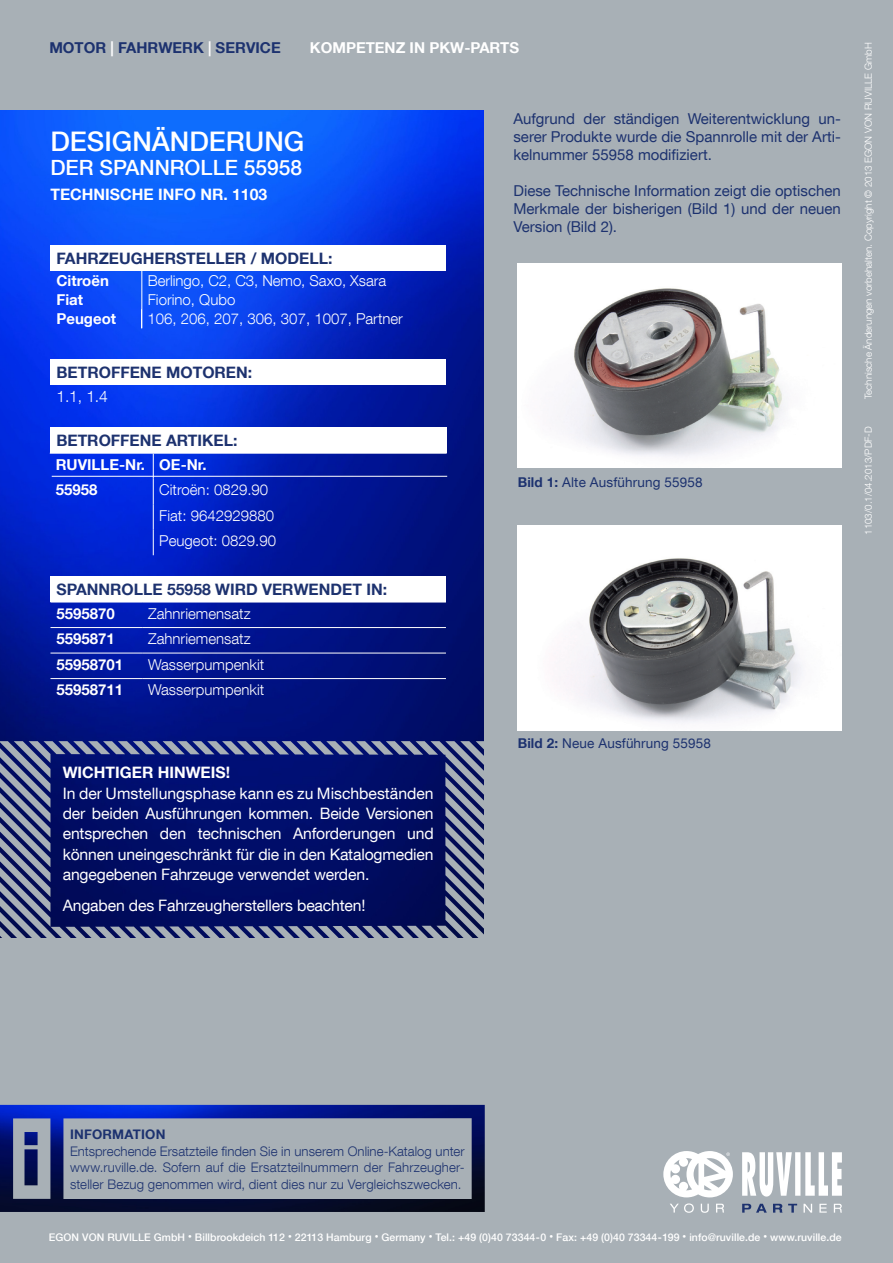
<style>
.page{position:relative;width:893px;height:1263px;background:#a8b0b6}
.page>*{position:absolute;margin:0;border:0;box-sizing:border-box;transform-origin:0 0}
.t1{font:500 27px "Helvetica Neue LT Com";color:#fff}
.t2{font:500 21px "Helvetica Neue LT Com";color:#fff}
.t3{font:15.75px/20.2px "Helvetica Neue LT Com";letter-spacing:-.01em;color:#fff;text-align:justify}
.t4{font:700 15.75px "Helvetica Neue LT Com";color:#1d326f}
.t5{font:700 15.75px "Helvetica Neue LT Com";color:#fff}
.t6{font:300 15.75px "Helvetica Neue LT Com";color:#fff}
.t7{font:15px/18px "Helvetica Neue LT Com";color:#1d326f;text-align:justify}
.t8{font:300 15px/25.5px "Helvetica Neue LT Com";color:#fff}
.t9{font:700 15px "Helvetica Neue LT Com";color:#fff}
.t10{font:700 15px "Helvetica Neue LT Com";color:#1d326f}
.t11{font:13.5px "Helvetica Neue LT Com";letter-spacing:.01em;color:#1d326f}
.t12{font:300 13.2px/16.5px "Helvetica Neue LT Com";letter-spacing:.015em;color:#1d326f;text-align:justify}
.t13{font:700 13.2px "Helvetica Neue LT Com";letter-spacing:.015em;color:#1d326f}
.t14{font:500 10.5px "Helvetica Neue LT Com";letter-spacing:.005em;color:#fff}
.t15{font:300 9.75px "Helvetica Neue LT Com";color:#fff}
.s1{color:#fff}
.s2{font-weight:700}
.s3{font-size:7.5px}
</style>
<div class="page">
<img style="left:0;top:111px;width:484px;height:630px">
<svg style="left:0;top:741px;width:484px;height:197px;background:#1d2872"></svg>
<div style="left:50px;top:245px;width:396px;height:26px;background:#fff"></div>
<svg style="left:141px;top:271px;width:2px;height:57px"></svg>
<div style="left:50px;top:359px;width:396px;height:26px;background:#fff"></div>
<div style="left:50px;top:428px;width:397px;height:25px;background:#fff"></div>
<hr style="left:50px;top:453px;width:103px;height:1px;background:#fff">
<hr style="left:153px;top:453px;width:294px;height:1px;background:#fff">
<svg style="left:153px;top:453px;width:1px;height:102px"></svg>
<svg style="left:742px;top:1152px;width:100px;height:44px"></svg>
<svg style="left:742px;top:1204px;width:25px;height:8px"></svg>
<svg style="left:773px;top:1204px;width:9px;height:8px"></svg>
<svg style="left:788px;top:1204px;width:9px;height:8px"></svg>
<svg style="left:804px;top:1204px;width:8px;height:8px"></svg>
<svg style="left:819px;top:1204px;width:8px;height:8px"></svg>
<svg style="left:834px;top:1204px;width:8px;height:8px"></svg>
<svg style="left:663px;top:1151px;width:70px;height:46px"></svg>
<svg style="left:670px;top:1203px;width:24px;height:10px"></svg>
<svg style="left:701px;top:1204px;width:8px;height:9px"></svg>
<svg style="left:716px;top:1204px;width:8px;height:8px"></svg>
<img style="left:0;top:1105px;width:485px;height:107px">
<hr style="left:52px;top:476px;width:395px;height:1px;background:#fff">
<div style="left:50px;top:576px;width:396px;height:26px;background:#fff"></div>
<hr style="left:50px;top:602px;width:92px;height:1px;background:#fff">
<hr style="left:142px;top:602px;width:304px;height:1px;background:#fff">
<hr style="left:50px;top:627px;width:92px;height:1px;background:#fff">
<hr style="left:142px;top:627px;width:304px;height:1px;background:#fff">
<hr style="left:50px;top:653px;width:92px;height:1px;background:#fff">
<hr style="left:142px;top:653px;width:304px;height:1px;background:#fff">
<hr style="left:50px;top:678px;width:92px;height:1px;background:#fff">
<hr style="left:142px;top:678px;width:304px;height:1px;background:#fff">
<img style="left:517px;top:264px;width:325px;height:204px">
<img style="left:517px;top:526px;width:325px;height:204px">
<p class="t10" style="left:49px;top:38px;width:233px">MOTOR <span class="s1">|</span> FAHRWERK <span class="s1">|</span> SERVICE</p>
<p class="t9" style="left:310px;top:38px;width:132px">KOMPETENZ IN PKW</p>
<p class="t9" style="left:464px;top:38px;width:56px">-PARTS</p>
<h1 class="t1" style="left:50px;top:125px;width:255px">Designänderung</h1>
<h2 class="t2" style="left:50px;top:155px;width:253px">der Spannrolle 55958</h2>
<p class="t5" style="left:50px;top:185px;width:218px">TECHNISCHE INFO NR. 1103</p>
<p class="t4" style="left:56px;top:248px;width:277px">FAHRZEUGHERSTELLER / MODELL:</p>
<p class="t9" style="left:56px;top:271px;width:54px">CITROËN</p>
<p class="t8" style="left:148px;top:267px;width:240px">Berlingo, C2, C3, Nemo, Saxo, Xsara</p>
<p class="t9" style="left:56px;top:290px;width:28px">FIAT</p>
<p class="t8" style="left:148px;top:287px;width:89px">Fiorino, Qubo</p>
<p class="t9" style="left:56px;top:309px;width:61px">PEUGEOT</p>
<p class="t8" style="left:148px;top:306px;width:257px">106, 206, 207, 306, 307, 1007, Partner</p>
<p class="t4" style="left:56px;top:362px;width:197px">BETROFFENE MOTOREN:</p>
<p class="t6" style="left:56px;top:387px;width:53px">1.1, 1.4</p>
<p class="t4" style="left:56px;top:431px;width:183px">BETROFFENE ARTIKEL:</p>
<p class="t9" style="left:56px;top:455px;width:10px">RUVILLE</p>
<p class="t9" style="left:119px;top:455px;width:89px">-NR. OE-NR.</p>
<p class="t9" style="left:56px;top:481px;width:43px">55958</p>
<p class="t8" style="left:159px;top:477px;width:118px">Citroën: 0829.90<br>Fiat: 9642929880<br>Peugeot: 0829.90</p>
<p class="t4" style="left:56px;top:579px;width:332px">SPANNROLLE 55958 WIRD VERWENDET IN:</p>
<p class="t9" style="left:56px;top:604px;width:60px">5595870</p>
<p class="t8" style="left:148px;top:600px;width:104px">Zahnriemensatz</p>
<p class="t9" style="left:56px;top:629px;width:60px">5595871</p>
<p class="t8" style="left:148px;top:626px;width:104px">Zahnriemensatz</p>
<p class="t9" style="left:56px;top:655px;width:68px">55958701</p>
<p class="t8" style="left:148px;top:651px;width:118px">Wasserpumpenkit</p>
<p class="t9" style="left:56px;top:680px;width:68px">55958711</p>
<p class="t8" style="left:148px;top:677px;width:118px">Wasserpumpenkit</p>
<p class="t5" style="left:63px;top:763px;width:106px">WICHTIGER HINWEI</p>
<p class="t5" style="left:215px;top:763px;width:16px">S!</p>
<p class="t3" style="left:63px;top:783px;width:372px">In der Umstellungsphase kann es zu Mischbeständen der beiden Ausführungen kommen. Beide Versionen entsprechen den technischen Anforderungen und können uneingeschränkt für die in den Katalogmedien angegebenen Fahrzeuge verwendet werden.</p>
<p class="t3" style="left:63px;top:895px;width:304px">Angaben des Fahrzeugherstellers beachten!</p>
<p class="t7" style="left:513px;top:109px;width:329px">Aufgrund der ständigen Weiterentwicklung un&shy;serer Produkte wurde die Spannrolle mit der Arti&shy;kelnummer 55958 modifiziert.</p>
<p class="t7" style="left:513px;top:181px;width:329px">Diese Technische Information zeigt die optischen Merkmale der bisherigen (Bild 1) und der neuen Version (Bild 2).</p>
<p class="t11" style="left:518px;top:473px;width:186px"><span class="s2">BILD 1:</span> Alte Ausführung 55958</p>
<p class="t11" style="left:518px;top:735px;width:195px"><span class="s2">BILD 2:</span> Neue Ausführung 55958</p>
<p class="t15" style="left:862px;top:399px;width:358px;rotate:-90deg">Technische Änderungen vorbehalten. Copyright © 2013 EGON VON RUVILLE GmbH</p>
<p class="t15" style="left:862px;top:535px;width:110px;rotate:-90deg">1103/0.1/04.2013/PDF-D</p>
<p class="t13" style="left:70px;top:1126px;width:97px">INFORMATION</p>
<p class="t12" style="left:70px;top:1142px;width:396px">Entsprechende Ersatzteile finden Sie in unserem Online-Katalog unter www.ruville.de. Sofern auf die Ersatzteilnummern der Fahrzeugher&shy;steller Bezug genommen wird, dient dies nur zu Vergleichszwecken.</p>
<p class="t14" style="left:49px;top:1231px;width:794px">Egon von Ruville GmbH <span class="s3">•</span> Billbrookdeich 112 <span class="s3">•</span> 22113 Hamburg <span class="s3">•</span> Germany <span class="s3">•</span> Tel.: +49 (0)40 73344-0 <span class="s3">•</span> Fax: +49 (0)40 73344-199 <span class="s3">•</span> info@ruville.de <span class="s3">•</span> www.ruville.de</p>
</div>
